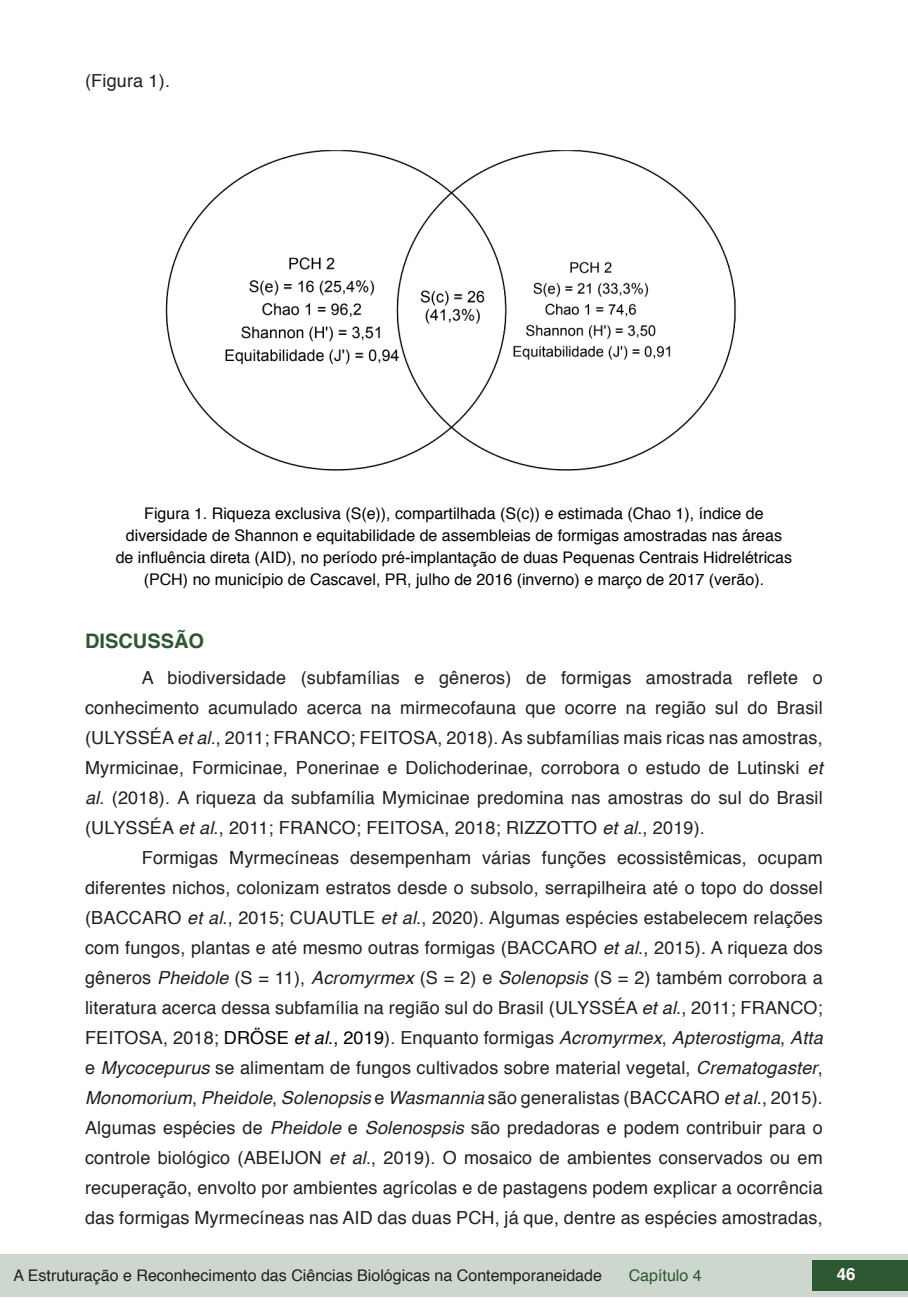
<style>
.page{position:relative;width:908px;height:1304px;background:#fff}
.page>*{position:absolute;margin:0;border:0;box-sizing:border-box;transform-origin:0 0}
.t1{font:700 20px "Helvetica";color:#2d5730}
.t2{font:18px/30px "Helvetica";letter-spacing:.01em;color:#231f20;text-align:justify}
.t3{font:700 16.8px "Helvetica";color:#fff}
.t4{font:16px/22px "Helvetica";color:#000;text-align:center}
.t5{font:16px "Helvetica";color:#231f20}
.t6{font:16px "Helvetica";color:#2d5730}
.s1{font-style:italic}
.s2{color:#000001}
.s3{font-style:italic;color:#000001}
</style>
<div class="page">
<div style="left:0;top:1254px;width:906px;height:43px;background:#cdd7ce"></div>
<div style="left:812px;top:1261px;width:95px;height:30px;background:#2d5730"></div>
<img style="left:165px;top:150px;width:571px;height:321px">
<p class="t2" style="left:85px;top:66px;width:86px">(Figura 1).</p>
<p class="t4" style="left:116px;top:503px;width:677px">Figura 1. Riqueza exclusiva (S(e)), compartilhada (S(c)) e estimada (Chao 1), índice de diversidade de Shannon e equitabilidade de assembleias de formigas amostradas nas áreas de influência direta (AID), no período pré-implantação de duas Pequenas Centrais Hidrelétricas (PCH) no município de Cascavel, PR, julho de 2016 (inverno) e março de 2017 (verão).</p>
<p class="t1" style="left:85px;top:625px;width:120px">DISCUSSÃO</p>
<p class="t2" style="left:85px;top:663px;width:738px;text-indent:57px">A biodiversidade (subfamílias e gêneros) de formigas amostrada reflete o conhecimento acumulado acerca na mirmecofauna que ocorre na região sul do Brasil (ULYSSÉA <span class="s1">et al</span>., 2011; FRANCO; FEITOSA, 2018). As subfamílias mais ricas nas amostras, Myrmicinae, Formicinae, Ponerinae e Dolichoderinae, corrobora o estudo de Lutinski <span class="s1">et al</span>. (2018). A riqueza da subfamília Mymicinae predomina nas amostras do sul do Brasil (ULYSSÉA <span class="s1">et al</span>., 2011; FRANCO; FEITOSA, 2018; RIZZOTTO <span class="s1">et al</span>., 2019).</p>
<p class="t2" style="left:85px;top:843px;width:739px;text-indent:57px">Formigas Myrmecíneas desempenham várias funções ecossistêmicas, ocupam diferentes nichos, colonizam estratos desde o subsolo, serrapilheira até o topo do dossel (BACCARO <span class="s1">et al</span>., 2015; CUAUTLE <span class="s1">et al</span>., 2020). Algumas espécies estabelecem relações com fungos, plantas e até mesmo outras formigas (BACCARO <span class="s1">et al</span>., 2015). A riqueza dos gêneros <span class="s1">Pheidole</span> (S = 11), <span class="s1">Acromyrmex</span> (S = 2) e <span class="s1">Solenopsis</span> (S = 2) também corrobora a literatura acerca dessa subfamília na região sul do Brasil (ULYSSÉA <span class="s1">et al</span>., 2011; FRANCO; FEITOSA, 2018; <span class="s2">DRÖSE</span> <span class="s3">et al</span><span class="s2">., 2019</span>). Enquanto formigas <span class="s1">Acromyrmex</span>, <span class="s1">Apterostigma</span>, <span class="s1">Atta </span>e <span class="s1">Mycocepurus</span> se alimentam de fungos cultivados sobre material vegetal, <span class="s1">Crematogaster</span>, <span class="s1">Monomorium</span>, <span class="s1">Pheidole</span>, <span class="s1">Solenopsis</span> e <span class="s1">Wasmannia</span> são generalistas (BACCARO <span class="s1">et al</span>., 2015).<br>Algumas espécies de <span class="s1">Pheidole</span> e <span class="s1">Solenospsis</span> são predadoras e podem contribuir para o controle biológico (ABEIJON <span class="s1">et al</span>., 2019). O mosaico de ambientes conservados ou em recuperação, envolto por ambientes agrícolas e de pastagens podem explicar a ocorrência das formigas Myrmecíneas nas AID das duas PCH, já que, dentre as espécies amostradas,</p>
<p class="t5" style="left:14px;top:1263px;width:589px">A Estruturação e Reconhecimento das Ciências Biológicas na Contemporaneidade</p>
<p class="t6" style="left:628px;top:1263px;width:74px">Capítulo 4</p>
<p class="t3" style="left:836px;top:1261px;width:20px">46</p>
</div>
